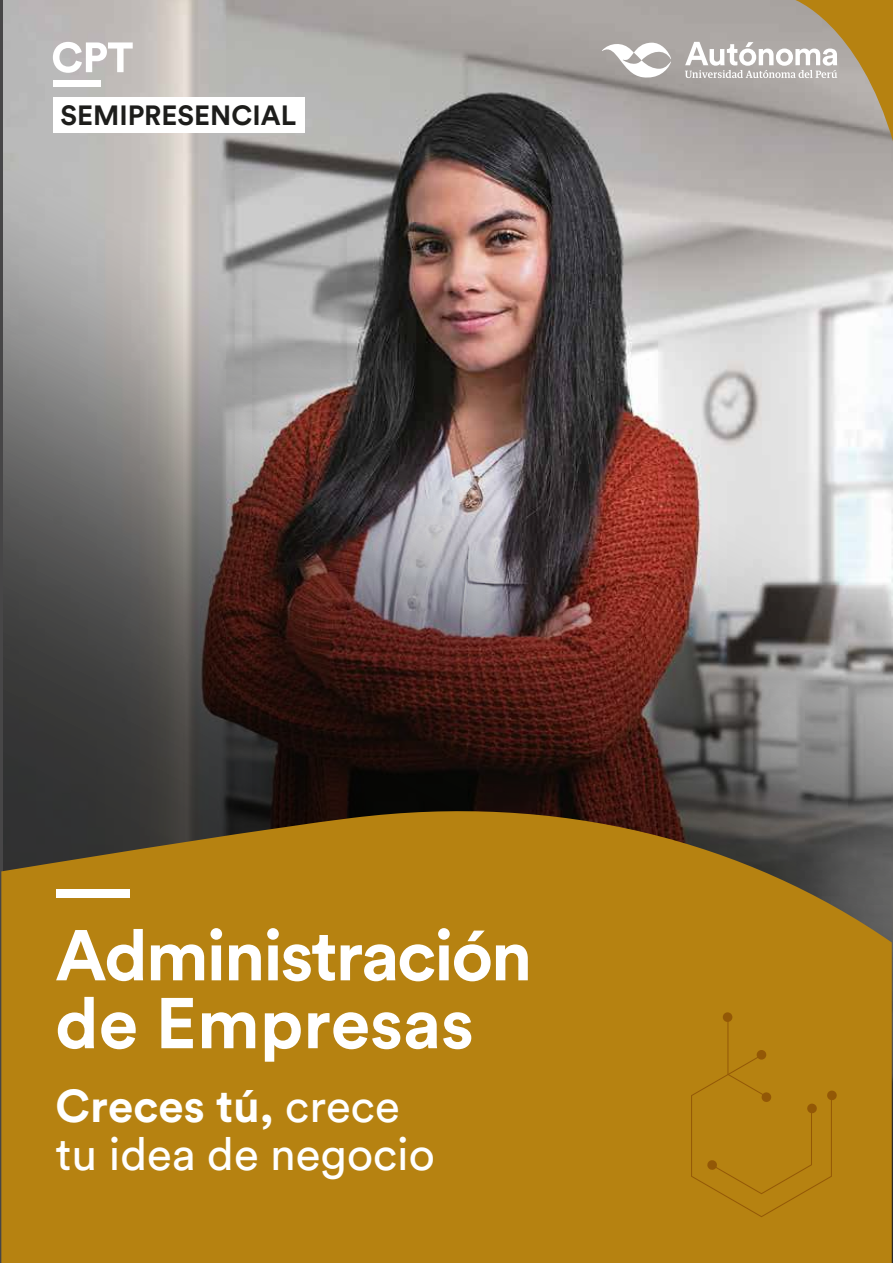
<style>
.page{position:relative;width:893px;height:1263px;background:#fff}
.page>*{position:absolute;margin:0;border:0;box-sizing:border-box;transform-origin:0 0}
.t1{font:700 70.95px/67.9px "Circular Std";letter-spacing:-.03em;color:#fff}
.t2{font:45.6px/48.2px "Circular Std";color:#fff}
.t3{font:700 27.6px "Circular Std";color:#1d1d1b}
.s1{font-weight:700}
</style>
<div class="page">
<img style="left:3px;top:0;width:890px;height:1263px">
<hr style="left:0;top:0;width:3px;height:1263px;background:#474647">
<svg style="left:1px;top:792px;width:891px;height:471px;fill:#b68211"></svg>
<svg style="left:723px;top:1012px;width:9px;height:10px"></svg>
<svg style="left:827px;top:1090px;width:10px;height:10px"></svg>
<div style="left:691px;top:1017px;width:141px;height:200px;background:#b68211"></div>
<div style="left:56px;top:890px;width:74px;height:8px;background:#fff"></div>
<div style="left:53px;top:97px;width:252px;height:35px;background:#fff"></div>
<div style="left:53px;top:80px;width:47px;height:7px;background:#fff"></div>
<svg style="left:53px;top:42px;width:80px;height:31px"></svg>
<svg style="left:602px;top:41px;width:69px;height:38px"></svg>
<svg style="left:685px;top:0;width:208px;height:144px"></svg>
<p class="t3" style="left:60px;top:97px;width:237px">SEMIPRESENCIAL</p>
<h1 class="t1" style="left:55px;top:920px;width:478px">Administración de Empresas</h1>
<p class="t2" style="left:55px;top:1081px;width:381px"><span class="s1">Creces tú,</span> crece tu idea de negocio</p>
</div>
